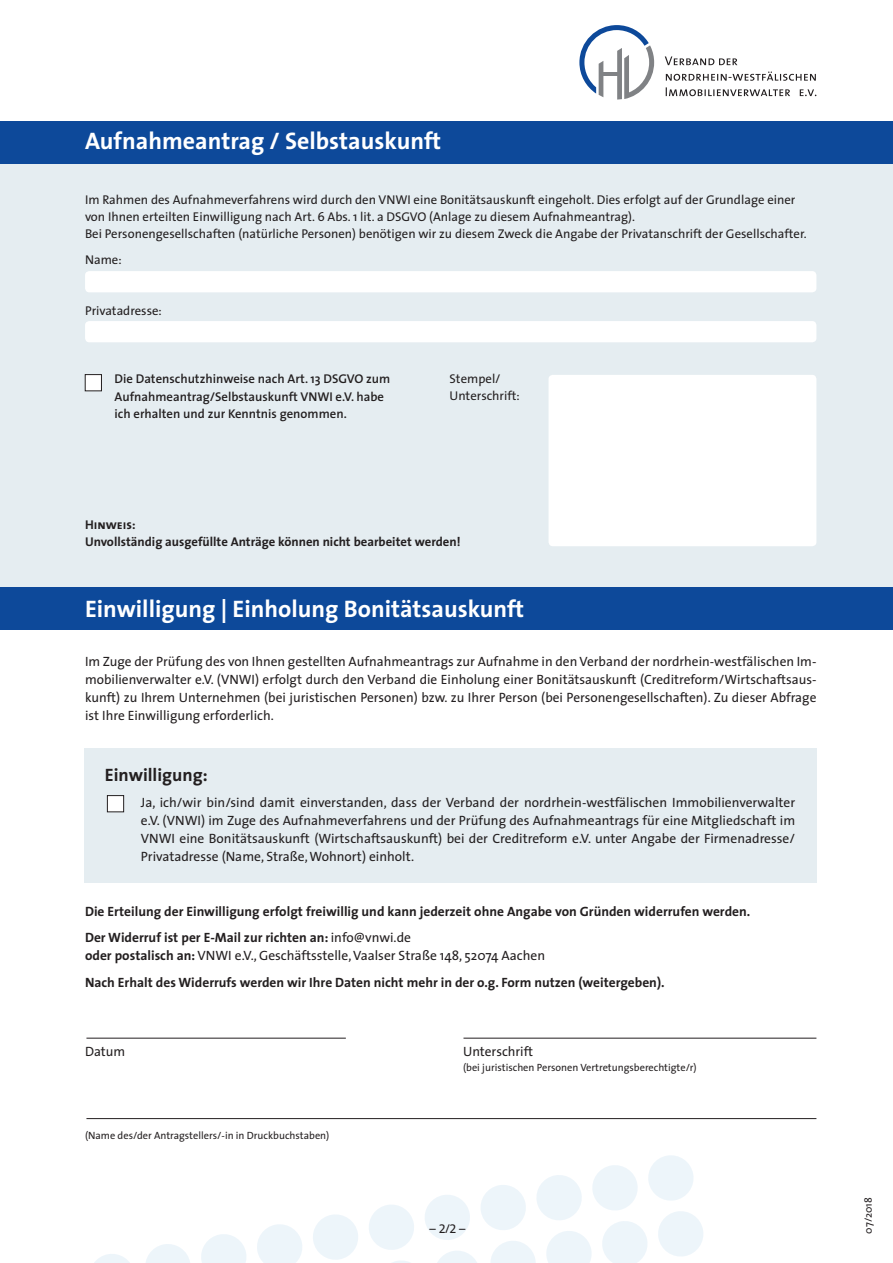
<style>
.page{position:relative;width:893px;height:1263px;background:#fff}
.page>*{position:absolute;margin:0;border:0;box-sizing:border-box;transform-origin:0 0}
.t1{font:700 24px "The Sans";color:#fff}
.t2{font:700 18px "The Sans";color:#231f20}
.t3{font:13.5px/18px "The Sans";color:#231f20;text-align:justify}
.t4{font:700 13.5px/26.5px "The Sans";color:#231f20}
.t5{font:12.75px/17.2px "The Sans";color:#231f20}
.t6{font:600 12.75px/17.2px "The Sans";color:#231f20}
.t7{font:700 12.75px "The Sans";color:#231f20}
.t8{font:12.75px "The Sans Bold Caps";color:#231f20}
.t9{font:12.75px "The Sans Expert";color:#231f20}
.t10{font:10.5px "The Sans";color:#231f20}
.s1{font-weight:400}
.s2{font-family:"The Sans"}
</style>
<div class="page">
<div style="left:0;top:149px;width:893px;height:442px;background:#e5edf1"></div>
<div style="left:0;top:121px;width:893px;height:43px;background:#0d499a"></div>
<div style="left:0;top:587px;width:893px;height:42px;background:#0d499a"></div>
<svg style="left:94px;top:1254px;width:36px;height:9px"></svg>
<svg style="left:146px;top:1244px;width:44px;height:19px"></svg>
<svg style="left:201px;top:1234px;width:45px;height:29px"></svg>
<svg style="left:257px;top:1224px;width:45px;height:39px"></svg>
<svg style="left:313px;top:1215px;width:45px;height:45px"></svg>
<svg style="left:369px;top:1205px;width:45px;height:45px"></svg>
<svg style="left:392px;top:1261px;width:18px;height:2px"></svg>
<svg style="left:425px;top:1195px;width:45px;height:45px"></svg>
<svg style="left:437px;top:1251px;width:40px;height:12px"></svg>
<svg style="left:481px;top:1185px;width:45px;height:45px"></svg>
<svg style="left:491px;top:1241px;width:45px;height:22px"></svg>
<svg style="left:537px;top:1175px;width:45px;height:45px"></svg>
<svg style="left:546px;top:1231px;width:46px;height:32px"></svg>
<svg style="left:592px;top:1165px;width:46px;height:45px"></svg>
<svg style="left:602px;top:1221px;width:45px;height:42px"></svg>
<svg style="left:648px;top:1155px;width:45px;height:46px"></svg>
<svg style="left:658px;top:1211px;width:45px;height:45px"></svg>
<div style="left:85px;top:271px;width:731px;height:21px;background:#fff;border-radius:4px"></div>
<div style="left:85px;top:321px;width:731px;height:21px;background:#fff;border-radius:4px"></div>
<div style="left:549px;top:375px;width:267px;height:171px;background:#fff;border-radius:4px"></div>
<div style="left:85px;top:375px;width:16px;height:16px;background:#fff"></div>
<div style="left:85px;top:374px;width:17px;height:17px;border:1px solid #231f20"></div>
<div style="left:84px;top:748px;width:732px;height:135px;background:#e5edf1"></div>
<div style="left:107px;top:795px;width:17px;height:17px;background:#fff"></div>
<div style="left:107px;top:795px;width:17px;height:17px;border:1px solid #231f20"></div>
<hr style="left:86px;top:1038px;width:260px;height:1px;background:#231f20">
<hr style="left:86px;top:1118px;width:730px;height:1px;background:#231f20">
<hr style="left:463px;top:1038px;width:353px;height:1px;background:#231f20">
<svg style="left:579px;top:25px;width:75px;height:75px"></svg>
<svg style="left:665px;top:56px;width:72px;height:9px"></svg>
<svg style="left:666px;top:72px;width:150px;height:9px"></svg>
<svg style="left:666px;top:87px;width:150px;height:9px"></svg>
<h1 class="t1" style="left:85px;top:121px;width:357px">Aufnahmeantrag / Selbstauskunft</h1>
<p class="t5" style="left:85px;top:191px;width:723px">Im Rahmen des Aufnahmeverfahrens wird durch den VNWI eine Bonitätsauskunft eingeholt. Dies erfolgt auf der Grundlage einer von Ihnen erteilten Einwilligung nach Art. 6 Abs. 1 lit. a DSGVO (Anlage zu diesem Aufnahmeantrag).<br>Bei Personengesellschaften (natürliche Personen) benötigen wir zu diesem Zweck die Angabe der Privatanschrift der Gesellschafter.</p>
<p class="t5" style="left:85px;top:251px;width:38px">Name:</p>
<p class="t5" style="left:85px;top:301px;width:78px">Privatadresse:</p>
<p class="t6" style="left:115px;top:370px;width:277px">Die Datenschutzhinweise nach Art. 13 DSGVO zum<br>Aufnahmeantrag/Selbstauskunft VNWI e.V. habe ich erhalten und zur Kenntnis genommen.</p>
<p class="t5" style="left:450px;top:370px;width:72px">Stempel/<br>Unterschrift:</p>
<p class="t8" style="left:85px;top:514px;width:52px">Hinweis:</p>
<p class="t7" style="left:85px;top:531px;width:377px">Unvollständig ausgefüllte Anträge können nicht bearbeitet werden!</p>
<h1 class="t1" style="left:85px;top:589px;width:441px">Einwilligung | Einholung Bonitätsauskunft</h1>
<p class="t3" style="left:85px;top:652px;width:733px">Im Zuge der Prüfung des von Ihnen gestellten Aufnahmeantrags zur Aufnahme in den Verband der nordrhein-westfälischen Im&shy;mobilienverwalter e.V. (VNWI) erfolgt durch den Verband die Einholung einer Bonitätsauskunft (Creditreform/Wirtschaftsaus&shy;kunft) zu Ihrem Unternehmen (bei juristischen Personen) bzw. zu Ihrer Person (bei Personengesellschaften). Zu dieser Abfrage ist Ihre Einwilligung erforderlich.</p>
<h2 class="t2" style="left:105px;top:759px;width:104px">Einwilligung:</h2>
<p class="t3" style="left:141px;top:793px;width:656px">Ja, ich/wir bin/sind damit einverstanden, dass der Verband der nordrhein-westfälischen Immobilienverwalter e.V. (VNWI) im Zuge des Aufnahmeverfahrens und der Prüfung des Aufnahmeantrags für eine Mitgliedschaft im VNWI eine Bonitätsauskunft (Wirtschaftsauskunft) bei der Creditreform e.V. unter Angabe der Firmenadresse/ Privatadresse (Name, Straße, Wohnort) einholt.</p>
<p class="t4" style="left:85px;top:897px;width:667px">Die Erteilung der Einwilligung erfolgt freiwillig und kann jederzeit ohne Angabe von Gründen widerrufen werden.<br>Der Widerruf ist per E-Mail zur richten an: <span class="s1">info@vnwi.de</span></p>
<p class="t4" style="left:85px;top:942px;width:581px">oder postalisch an: <span class="s1">VNWI e.V., Geschäftsstelle, Vaalser Straße 148, 52074 Aachen<br></span>Nach Erhalt des Widerrufs werden wir Ihre Daten nicht mehr in der o.g. Form nutzen (weitergeben).</p>
<p class="t3" style="left:85px;top:1042px;width:42px">Datum</p>
<p class="t3" style="left:463px;top:1042px;width:72px">Unterschrift</p>
<p class="t10" style="left:463px;top:1059px;width:235px">(bei juristischen Personen Vertretungsberechtigte/r)</p>
<p class="t10" style="left:85px;top:1126px;width:246px">(Name des/der Antragstellers/-in in Druckbuchstaben)</p>
<p class="t9" style="left:430px;top:1218px;width:37px"><span class="s2">–</span> 2/2 <span class="s2">–</span></p>
<p class="t10" style="left:860px;top:1233px;width:38px;rotate:-90deg">07/2018</p>
</div>
